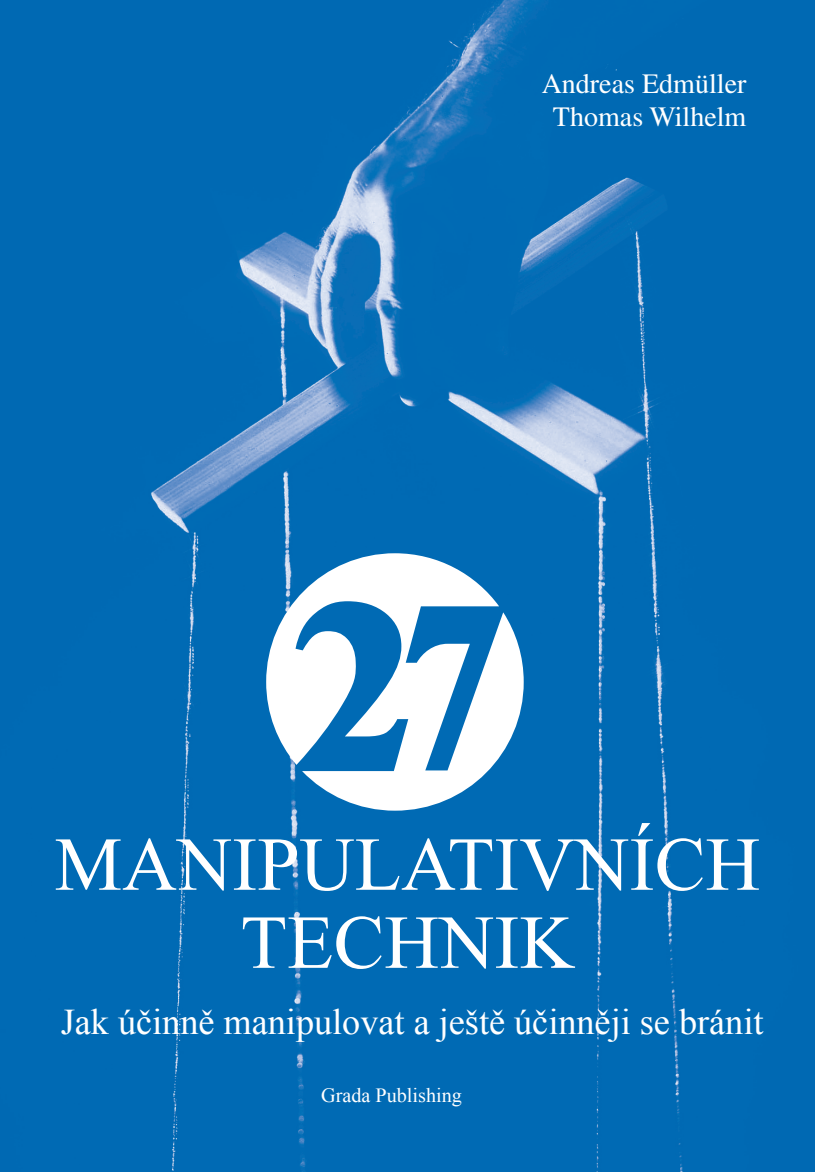
<style>
.page{position:relative;width:815px;height:1172px;background:#fff}
.page>*{position:absolute;margin:0;border:0;box-sizing:border-box;transform-origin:0 0}
.t1{font:76px/78px "Times New Roman";color:#fff;text-align:center}
.t2{font:36.2px "Times New Roman";color:#fff}
.t3{font:28px/33.6px "Times";color:#fff;text-align:center}
.t4{font:20.2px "Times New Roman";color:#fff}
</style>
<div class="page">
<div style="left:0;top:0;width:814px;height:1171px;background:#006ab4"></div>
<svg style="left:266px;top:553px;width:257px;height:257px"></svg>
<p class="t3" style="left:541px;top:69px;width:206px">Andreas Edmüller<br>Thomas Wilhelm</p>
<h1 class="t1" style="left:54px;top:825px;width:706px">MANIPULATIVNÍCH<br>TECHNIK</h1>
<p class="t2" style="left:61px;top:1001px;width:703px">Jak účinně manipulovat a ještě účinněji se bránit</p>
<p class="t4" style="left:321px;top:1083px;width:142px">Grada Publishing</p>
</div>
